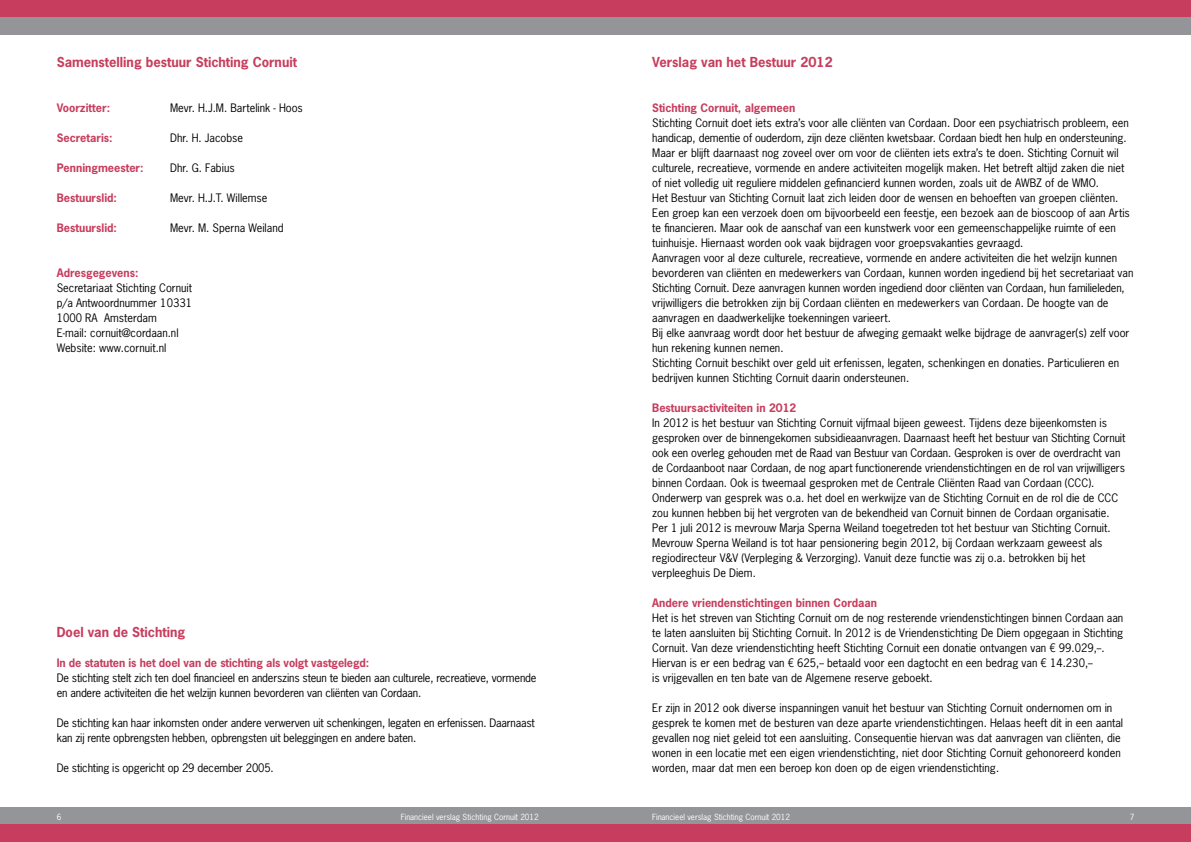
<style>
.page{position:relative;width:1191px;height:842px;background:#fff}
.page>*{position:absolute;margin:0;border:0;box-sizing:border-box;transform-origin:0 0}
.t1{font:700 13px "News Gothic Std";color:#c73d5d}
.t2{font:11px/15px "News Gothic Std";color:#000}
.t3{font:700 11px "News Gothic Std";color:#c73d5d}
.t4{font:8px "News Gothic Std";color:#fff}
</style>
<div class="page">
<div style="left:0;top:808px;width:1191px;height:17px;background:#939598"></div>
<div style="left:0;top:0;width:1191px;height:17px;background:#c73d5d"></div>
<div style="left:0;top:17px;width:1191px;height:17px;background:#939598"></div>
<div style="left:0;top:825px;width:1191px;height:17px;background:#c73d5d"></div>
<p class="t1" style="left:57px;top:53px;width:242px">Samenstelling bestuur Stichting Cornuit</p>
<p class="t3" style="left:57px;top:100px;width:55px">Voorzitter:</p>
<p class="t2" style="left:170px;top:100px;width:134px">Mevr. H.J.M. Bartelink - Hoos</p>
<p class="t3" style="left:57px;top:130px;width:57px">Secretaris:</p>
<p class="t2" style="left:170px;top:130px;width:75px">Dhr. H. Jacobse</p>
<p class="t3" style="left:57px;top:160px;width:88px">Penningmeester:</p>
<p class="t2" style="left:170px;top:160px;width:66px">Dhr. G. Fabius</p>
<p class="t3" style="left:57px;top:190px;width:62px">Bestuurslid:</p>
<p class="t2" style="left:170px;top:190px;width:99px">Mevr. H.J.T. Willemse</p>
<p class="t3" style="left:57px;top:220px;width:62px">Bestuurslid:</p>
<p class="t2" style="left:170px;top:220px;width:115px">Mevr. M. Sperna Weiland</p>
<p class="t3" style="left:57px;top:265px;width:83px">Adresgegevens:</p>
<p class="t2" style="left:57px;top:280px;width:137px">Secretariaat Stichting Cornuit p/a Antwoordnummer 10331<br>1000 RA Amsterdam<br>E-mail: cornuit@cordaan.nl<br>Website: www.cornuit.nl</p>
<p class="t1" style="left:57px;top:623px;width:130px">Doel van de Stichting</p>
<p class="t3" style="left:57px;top:655px;width:314px">In de statuten is het doel van de stichting als volgt vastgelegd:</p>
<p class="t2" style="left:57px;top:670px;width:481px">De stichting stelt zich ten doel financieel en anderszins steun te bieden aan culturele, recreatieve, vormende en andere activiteiten die het welzijn kunnen bevorderen van cliënten van Cordaan.</p>
<p class="t2" style="left:57px;top:715px;width:480px">De stichting kan haar inkomsten onder andere verwerven uit schenkingen, legaten en erfenissen. Daarnaast kan zij rente opbrengsten hebben, opbrengsten uit beleggingen en andere baten.</p>
<p class="t2" style="left:57px;top:760px;width:218px">De stichting is opgericht op 29 december 2005.</p>
<p class="t1" style="left:652px;top:53px;width:182px">Verslag van het Bestuur 2012</p>
<p class="t3" style="left:652px;top:100px;width:145px">Stichting Cornuit, algemeen</p>
<p class="t2" style="left:652px;top:115px;width:483px">Stichting Cornuit doet iets extra’s voor alle cliënten van Cordaan. Door een psychiatrisch probleem, een handicap, dementie of ouderdom, zijn deze cliënten kwetsbaar. Cordaan biedt hen hulp en ondersteuning.<br>Maar er blijft daarnaast nog zoveel over om voor de cliënten iets extra’s te doen. Stichting Cornuit wil culturele, recreatieve, vormende en andere activiteiten mogelijk maken. Het betreft altijd zaken die niet of niet volledig uit reguliere middelen gefinancierd kunnen worden, zoals uit de AWBZ of de WMO.<br>Het Bestuur van Stichting Cornuit laat zich leiden door de wensen en behoeften van groepen cliënten.<br>Een groep kan een verzoek doen om bijvoorbeeld een feestje, een bezoek aan de bioscoop of aan Artis te financieren. Maar ook de aanschaf van een kunstwerk voor een gemeenschappelijke ruimte of een tuinhuisje. Hiernaast worden ook vaak bijdragen voor groepsvakanties gevraagd.<br>Aanvragen voor al deze culturele, recreatieve, vormende en andere activiteiten die het welzijn kunnen bevorderen van cliënten en medewerkers van Cordaan, kunnen worden ingediend bij het secretariaat van Stichting Cornuit. Deze aanvragen kunnen worden ingediend door cliënten van Cordaan, hun familieleden, vrijwilligers die betrokken zijn bij Cordaan cliënten en medewerkers van Cordaan. De hoogte van de aanvragen en daadwerkelijke toekenningen varieert.<br>Bij elke aanvraag wordt door het bestuur de afweging gemaakt welke bijdrage de aanvrager(s) zelf voor hun rekening kunnen nemen.<br>Stichting Cornuit beschikt over geld uit erfenissen, legaten, schenkingen en donaties. Particulieren en bedrijven kunnen Stichting Cornuit daarin ondersteunen.</p>
<p class="t3" style="left:652px;top:400px;width:146px">Bestuursactiviteiten in 2012</p>
<p class="t2" style="left:652px;top:415px;width:475px">In 2012 is het bestuur van Stichting Cornuit vijfmaal bijeen geweest. Tijdens deze bijeenkomsten is gesproken over de binnengekomen subsidieaanvragen. Daarnaast heeft het bestuur van Stichting Cornuit ook een overleg gehouden met de Raad van Bestuur van Cordaan. Gesproken is over de overdracht van de Cordaanboot naar Cordaan, de nog apart functionerende vriendenstichtingen en de rol van vrijwilligers binnen Cordaan. Ook is tweemaal gesproken met de Centrale Cliënten Raad van Cordaan (CCC).<br>Onderwerp van gesprek was o.a. het doel en werkwijze van de Stichting Cornuit en de rol die de CCC zou kunnen hebben bij het vergroten van de bekendheid van Cornuit binnen de Cordaan organisatie.<br>Per 1 juli 2012 is mevrouw Marja Sperna Weiland toegetreden tot het bestuur van Stichting Cornuit.<br>Mevrouw Sperna Weiland is tot haar pensionering begin 2012, bij Cordaan werkzaam geweest als regiodirecteur V&amp;V (Verpleging &amp; Verzorging). Vanuit deze functie was zij o.a. betrokken bij het verpleeghuis De Diem.</p>
<p class="t3" style="left:652px;top:595px;width:226px">Andere vriendenstichtingen binnen Cordaan</p>
<p class="t2" style="left:652px;top:610px;width:473px">Het is het streven van Stichting Cornuit om de nog resterende vriendenstichtingen binnen Cordaan aan te laten aansluiten bij Stichting Cornuit. In 2012 is de Vriendenstichting De Diem opgegaan in Stichting Cornuit. Van deze vriendenstichting heeft Stichting Cornuit een donatie ontvangen van € 99.029,--.<br>Hiervan is er een bedrag van € 625,-- betaald voor een dagtocht en een bedrag van € 14.230,--<br>is vrijgevallen en ten bate van de Algemene reserve geboekt.</p>
<p class="t2" style="left:652px;top:700px;width:472px">Er zijn in 2012 ook diverse inspanningen vanuit het bestuur van Stichting Cornuit ondernomen om in gesprek te komen met de besturen van deze aparte vriendenstichtingen. Helaas heeft dit in een aantal gevallen nog niet geleid tot een aansluiting. Consequentie hiervan was dat aanvragen van cliënten, die wonen in een locatie met een eigen vriendenstichting, niet door Stichting Cornuit gehonoreerd konden worden, maar dat men een beroep kon doen op de eigen vriendenstichting.</p>
<p class="t4" style="left:57px;top:812px;width:6px">6</p>
<p class="t4" style="left:401px;top:812px;width:139px">Financieel verslag Stichting Cornuit 2012</p>
<p class="t4" style="left:652px;top:812px;width:139px">Financieel verslag Stichting Cornuit 2012</p>
<p class="t4" style="left:1129px;top:812px;width:6px">7</p>
</div>
